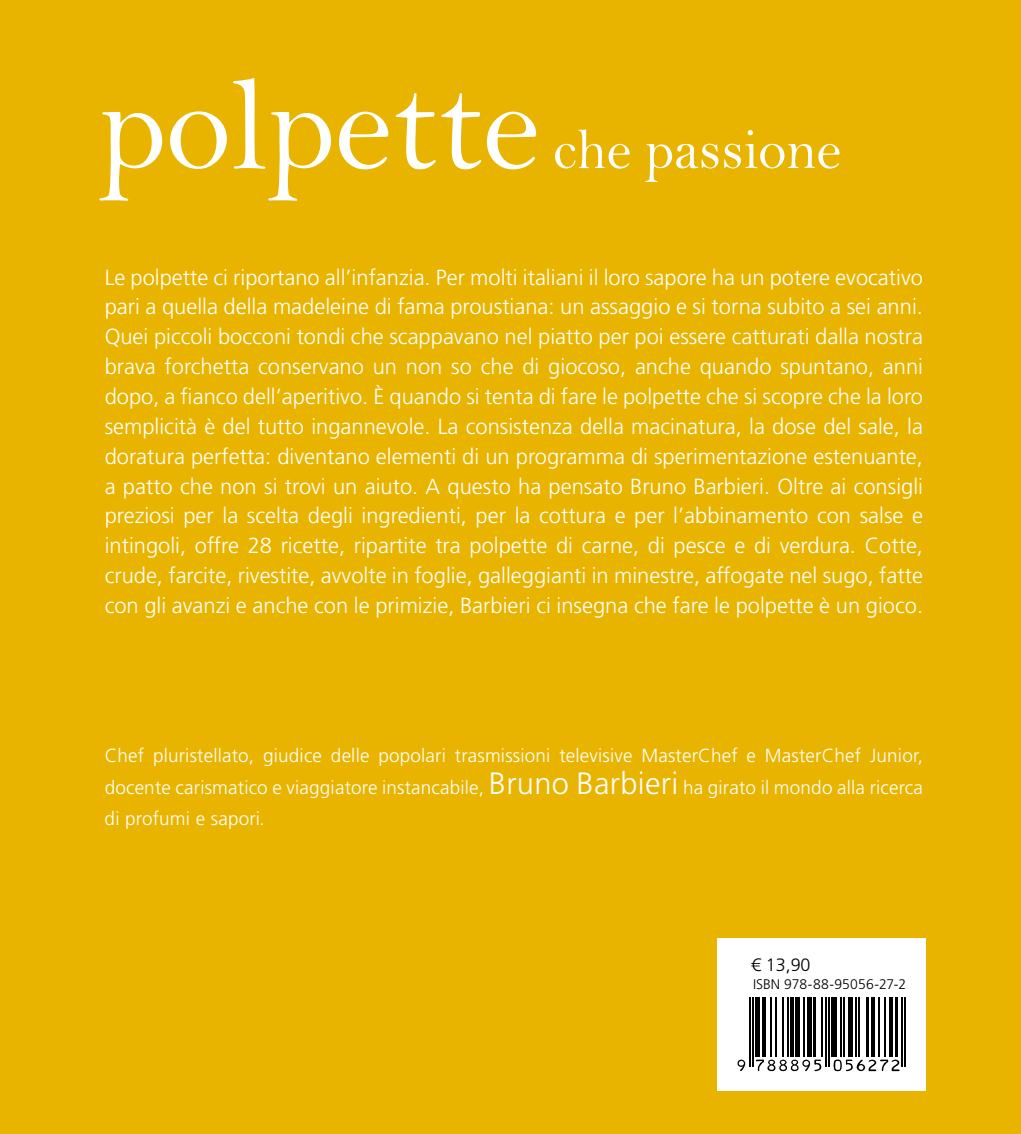
<style>
.page{position:relative;width:1021px;height:1134px;background:#fff}
.page>*{position:absolute;margin:0;border:0;box-sizing:border-box;transform-origin:0 0}
.t1{font:134.4px "Bell";letter-spacing:-.005em;color:#fff}
.t2{font:57.6px "Bell";letter-spacing:-.005em;color:#fff}
.t3{font:300 21.8px/29.8px "Frutiger LT";color:#fff;text-align:justify}
.t4{font:300 19px/31.8px "Frutiger LT";letter-spacing:.01em;color:#fff;text-align:justify}
.t5{font:300 18px "Frutiger LT";color:#000}
.t6{font:300 14px "Frutiger LT";color:#000}
.s1{font-size:30.8px}
.s2{font-style:italic}
</style>
<div class="page">
<div style="left:0;top:0;width:1020px;height:1134px;background:#e9b400"></div>
<div style="left:717px;top:938px;width:208px;height:153px;background:#fff"></div>
<hr style="left:749px;top:997px;width:1px;height:70px;background:#000">
<hr style="left:752px;top:997px;width:1px;height:70px;background:#000">
<div style="left:755px;top:997px;width:5px;height:60px;background:#000"></div>
<svg style="left:762px;top:997px;width:3px;height:60px"></svg>
<hr style="left:770px;top:997px;width:1px;height:60px;background:#000">
<hr style="left:775px;top:997px;width:1px;height:60px;background:#000">
<hr style="left:782px;top:997px;width:1px;height:60px;background:#000">
<hr style="left:787px;top:997px;width:1px;height:60px;background:#000">
<hr style="left:790px;top:997px;width:3px;height:60px;background:#000">
<hr style="left:795px;top:997px;width:4px;height:60px;background:#000">
<hr style="left:803px;top:997px;width:2px;height:60px;background:#000">
<div style="left:806px;top:997px;width:5px;height:60px;background:#000"></div>
<hr style="left:813px;top:997px;width:3px;height:60px;background:#000">
<hr style="left:821px;top:997px;width:2px;height:60px;background:#000">
<hr style="left:825px;top:997px;width:1px;height:70px;background:#000">
<hr style="left:828px;top:997px;width:1px;height:70px;background:#000">
<div style="left:831px;top:997px;width:5px;height:60px;background:#000"></div>
<hr style="left:840px;top:997px;width:1px;height:60px;background:#000">
<hr style="left:843px;top:997px;width:1px;height:60px;background:#000">
<hr style="left:848px;top:997px;width:4px;height:60px;background:#000">
<hr style="left:854px;top:997px;width:2px;height:60px;background:#000">
<hr style="left:857px;top:997px;width:2px;height:60px;background:#000">
<hr style="left:866px;top:997px;width:3px;height:60px;background:#000">
<hr style="left:871px;top:997px;width:3px;height:60px;background:#000">
<hr style="left:878px;top:997px;width:1px;height:60px;background:#000">
<hr style="left:884px;top:997px;width:1px;height:60px;background:#000">
<hr style="left:889px;top:997px;width:3px;height:60px;background:#000">
<hr style="left:894px;top:997px;width:3px;height:60px;background:#000">
<hr style="left:901px;top:997px;width:1px;height:70px;background:#000">
<hr style="left:904px;top:997px;width:1px;height:70px;background:#000">
<svg style="left:737px;top:1059px;width:8px;height:12px"></svg>
<svg style="left:755px;top:1059px;width:66px;height:12px"></svg>
<svg style="left:833px;top:1059px;width:66px;height:12px"></svg>
<h1 class="t1" style="left:99px;top:45px;width:442px">polpette</h1>
<h2 class="t2" style="left:553px;top:115px;width:289px">che passione</h2>
<p class="t3" style="left:105px;top:262px;width:820px">Le polpette ci riportano all’infanzia. Per molti italiani il loro sapore ha un potere evocativo pari a quella della madeleine di fama proustiana: un assaggio e si torna subito a sei anni.<br>Quei piccoli bocconi tondi che scappavano nel piatto per poi essere catturati dalla nostra brava forchetta conservano un non so che di giocoso, anche quando spuntano, anni dopo, a fianco dell’aperitivo. È quando si tenta di fare le polpette che si scopre che la loro semplicità è del tutto ingannevole. La consistenza della macinatura, la dose del sale, la doratura perfetta: diventano elementi di un programma di sperimentazione estenuante, a patto che non si trovi un aiuto. A questo ha pensato Bruno Barbieri. Oltre ai consigli preziosi per la scelta degli ingredienti, per la cottura e per l’abbinamento con salse e intingoli, offre 28 ricette, ripartite tra polpette di carne, di pesce e di verdura. Cotte, crude, farcite, rivestite, avvolte in foglie, galleggianti in minestre, affogate nel sugo, fatte con gli avanzi e anche con le primizie, Barbieri ci insegna che fare le polpette è un gioco.</p>
<p class="t4" style="left:105px;top:739px;width:819px">Chef pluristellato, giudice delle popolari trasmissioni televisive MasterChef e MasterChef Junior, docente carismatico e viaggiatore instancabile, <span class="s1">Bruno Barbieri</span> ha girato il mondo alla ricerca di profumi e sapori<span class="s2">.</span></p>
<p class="t5" style="left:751px;top:954px;width:61px">¤ 13,90</p>
<p class="t6" style="left:753px;top:976px;width:154px">ISBN 978-88-95056-27-2</p>
</div>
